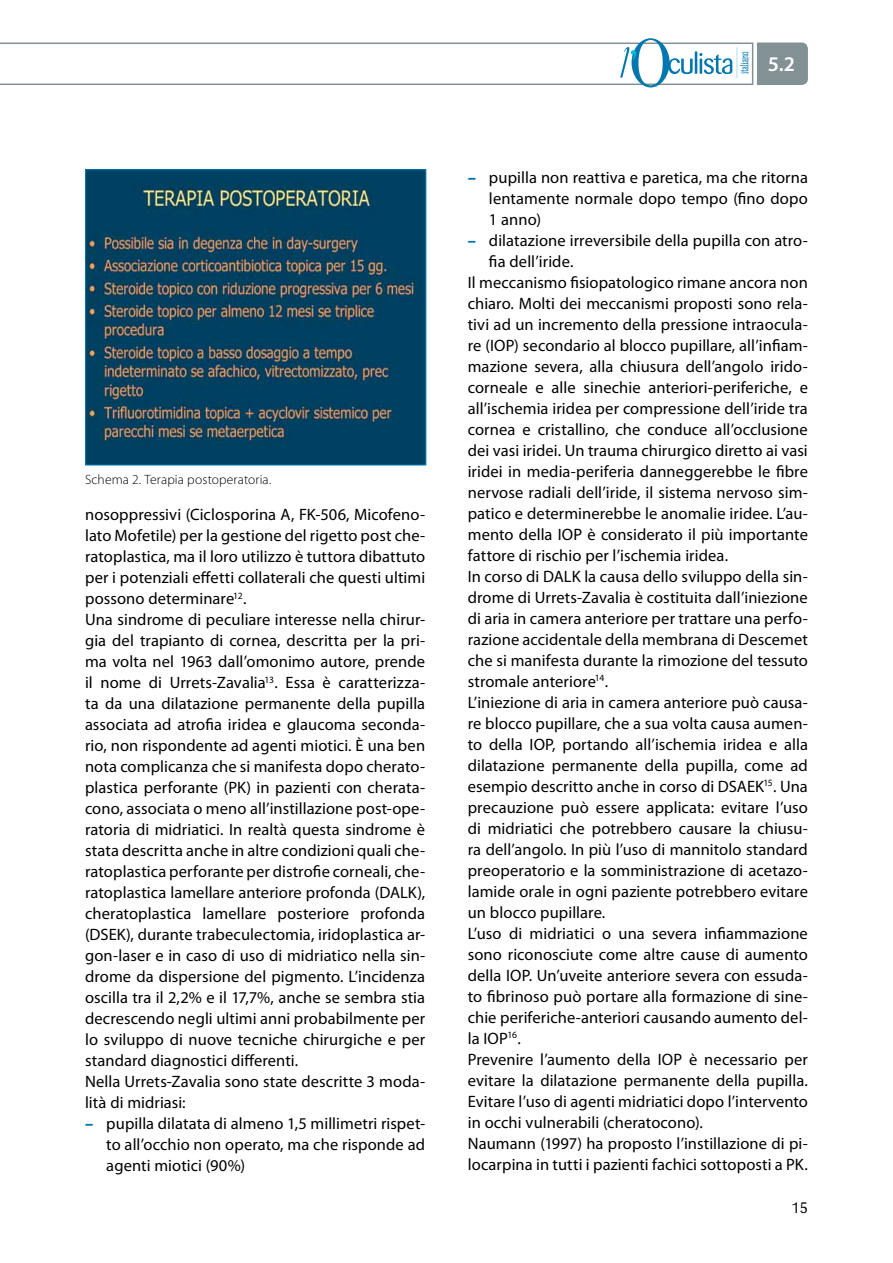
<style>
.page{position:relative;width:893px;height:1263px;background:#fff}
.page>*{position:absolute;margin:0;border:0;box-sizing:border-box;transform-origin:0 0}
.t1{font:600 21px "Myriad Pro";color:#fff}
.t2{font:16.5px/21px "Myriad Pro";letter-spacing:.005em;color:#000;text-align:justify}
.t3{font:15px "Barmeno";color:#000}
.t4{font:300 13.5px "Myriad Pro";letter-spacing:.01em;color:#000}
.s1{font-weight:900;color:#0077ae}
</style>
<div class="page">
<div style="left:0;top:43px;width:753px;height:42px;border:2px solid #819194"></div>
<div style="left:757px;top:43px;width:51px;height:42px;background:#819194"></div>
<svg style="left:740px;top:52px;width:8px;height:22px"></svg>
<svg style="left:620px;top:38px;width:73px;height:49px"></svg>
<hr style="left:695px;top:51px;width:2px;height:23px;background:#0077ae">
<svg style="left:699px;top:53px;width:33px;height:21px"></svg>
<hr style="left:737px;top:48px;width:1px;height:30px;background:#afe0f4">
<img style="left:87px;top:171px;width:337px;height:292px">
<div style="left:85px;top:169px;width:341px;height:296px;border:1px solid #0077ae"></div>
<p class="t4" style="left:85px;top:472px;width:188px">Schema 2. Terapia postoperatoria.</p>
<p class="t2" style="left:85px;top:504px;width:342px;text-align:left">nosoppressivi (Ciclosporina A, FK-506, Micofeno&shy;lato Mofetile) per la gestione del rigetto post che&shy;ratoplastica, ma il loro utilizzo è tuttora dibattuto per i potenziali effetti collaterali che questi ultimi possono determinare<sup>12</sup>.<br>Una sindrome di peculiare interesse nella chirur&shy;gia del trapianto di cornea, descritta per la pri&shy;ma volta nel 1963 dall’omonimo autore, prende il nome di Urrets-Zavalia<sup>13</sup>. Essa è caratterizza&shy;ta da una dilatazione permanente della pupilla associata ad atrofia iridea e glaucoma seconda&shy;rio, non rispondente ad agenti miotici. È una ben nota complicanza che si manifesta dopo cherato&shy;plastica perforante (PK) in pazienti con cherata&shy;cono, associata o meno all’instillazione post-ope&shy;ratoria di midriatici. In realtà questa sindrome è stata descritta anche in altre condizioni quali che&shy;ratoplastica perforante per distrofie corneali, che&shy;ratoplastica lamellare anteriore profonda (DALK), cheratoplastica lamellare posteriore profonda (DSEK), durante trabeculectomia, iridoplastica ar&shy;gon-laser e in caso di uso di midriatico nella sin&shy;drome da dispersione del pigmento. L’incidenza oscilla tra il 2,2% e il 17,7%, anche se sembra stia decrescendo negli ultimi anni probabilmente per lo sviluppo di nuove tecniche chirurgiche e per standard diagnostici differenti.<br>Nella Urrets-Zavalia sono state descritte 3 moda&shy;lità di midriasi:</p>
<p class="t2" style="left:106px;top:1113px;width:320px;text-indent:-21px"><span class="s1">–</span> pupilla dilatata di almeno 1,5 millimetri rispet&shy;to all’occhio non operato, ma che risponde ad agenti miotici (90%)</p>
<p class="t1" style="left:768px;top:51px;width:29px">5.2</p>
<p class="t2" style="left:489px;top:166px;width:320px;text-indent:-21px"><span class="s1">–</span> pupilla non reattiva e paretica, ma che ritorna lentamente normale dopo tempo (fino dopo 1 anno)</p>
<p class="t2" style="left:468px;top:229px;width:342px"><span class="s1">–</span> dilatazione irreversibile della pupilla con atro-</p>
<p class="t2" style="left:489px;top:250px;width:86px">fia dell’iride.</p>
<p class="t2" style="left:468px;top:271px;width:342px">Il meccanismo fisiopatologico rimane ancora non</p>
<p class="t2" style="left:468px;top:292px;width:342px">chiaro. Molti dei meccanismi proposti sono rela-</p>
<p class="t2" style="left:468px;top:313px;width:342px">tivi ad un incremento della pressione intraocula-</p>
<p class="t2" style="left:468px;top:334px;width:342px">re (IOP) secondario al blocco pupillare, all’infiam-</p>
<p class="t2" style="left:468px;top:355px;width:342px">mazione severa, alla chiusura dell’angolo irido-</p>
<p class="t2" style="left:468px;top:376px;width:342px">corneale e alle sinechie anteriori-periferiche, e</p>
<p class="t2" style="left:468px;top:397px;width:342px">all’ischemia iridea per compressione dell’iride tra</p>
<p class="t2" style="left:468px;top:418px;width:342px">cornea e cristallino, che conduce all’occlusione</p>
<p class="t2" style="left:468px;top:439px;width:342px">dei vasi iridei. Un trauma chirurgico diretto ai vasi</p>
<p class="t2" style="left:468px;top:460px;width:342px">iridei in media-periferia danneggerebbe le fibre</p>
<p class="t2" style="left:468px;top:481px;width:342px">nervose radiali dell’iride, il sistema nervoso sim-</p>
<p class="t2" style="left:468px;top:502px;width:342px">patico e determinerebbe le anomalie iridee. L’au-</p>
<p class="t2" style="left:468px;top:523px;width:342px">mento della IOP è considerato il più importante</p>
<p class="t2" style="left:468px;top:544px;width:262px">fattore di rischio per l’ischemia iridea.</p>
<p class="t2" style="left:468px;top:565px;width:342px">In corso di DALK la causa dello sviluppo della sin-</p>
<p class="t2" style="left:468px;top:586px;width:342px">drome di Urrets-Zavalia è costituita dall’iniezione</p>
<p class="t2" style="left:468px;top:607px;width:342px">di aria in camera anteriore per trattare una perfo-</p>
<p class="t2" style="left:468px;top:628px;width:342px">razione accidentale della membrana di Descemet</p>
<p class="t2" style="left:468px;top:649px;width:342px">che si manifesta durante la rimozione del tessuto</p>
<p class="t2" style="left:468px;top:670px;width:142px">stromale anteriore<sup>14</sup>.</p>
<p class="t2" style="left:468px;top:691px;width:342px">L’iniezione di aria in camera anteriore può causa-</p>
<p class="t2" style="left:468px;top:712px;width:342px">re blocco pupillare, che a sua volta causa aumen-</p>
<p class="t2" style="left:468px;top:733px;width:342px">to della IOP, portando all’ischemia iridea e alla</p>
<p class="t2" style="left:468px;top:754px;width:342px">dilatazione permanente della pupilla, come ad</p>
<p class="t2" style="left:468px;top:775px;width:342px">esempio descritto anche in corso di DSAEK<sup>15</sup>. Una</p>
<p class="t2" style="left:468px;top:796px;width:342px">precauzione può essere applicata: evitare l’uso</p>
<p class="t2" style="left:468px;top:817px;width:342px">di midriatici che potrebbero causare la chiusu-</p>
<p class="t2" style="left:468px;top:838px;width:342px">ra dell’angolo. In più l’uso di mannitolo standard</p>
<p class="t2" style="left:468px;top:859px;width:342px">preoperatorio e la somministrazione di acetazo-</p>
<p class="t2" style="left:468px;top:880px;width:342px">lamide orale in ogni paziente potrebbero evitare</p>
<p class="t2" style="left:468px;top:901px;width:139px">un blocco pupillare.</p>
<p class="t2" style="left:468px;top:922px;width:342px">L’uso di midriatici o una severa infiammazione</p>
<p class="t2" style="left:468px;top:943px;width:342px">sono riconosciute come altre cause di aumento</p>
<p class="t2" style="left:468px;top:964px;width:342px">della IOP. Un’uveite anteriore severa con essuda-</p>
<p class="t2" style="left:468px;top:985px;width:342px">to fibrinoso può portare alla formazione di sine-</p>
<p class="t2" style="left:468px;top:1006px;width:342px">chie periferiche-anteriori causando aumento del-</p>
<p class="t2" style="left:468px;top:1027px;width:55px">la IOP<sup>16</sup>.</p>
<p class="t2" style="left:468px;top:1048px;width:342px">Prevenire l’aumento della IOP è necessario per</p>
<p class="t2" style="left:468px;top:1069px;width:342px">evitare la dilatazione permanente della pupilla.</p>
<p class="t2" style="left:468px;top:1090px;width:342px">Evitare l’uso di agenti midriatici dopo l’intervento</p>
<p class="t2" style="left:468px;top:1111px;width:237px">in occhi vulnerabili (cheratocono).</p>
<p class="t2" style="left:468px;top:1132px;width:342px">Naumann (1997) ha proposto l’instillazione di pi-</p>
<p class="t2" style="left:468px;top:1153px;width:342px">locarpina in tutti i pazienti fachici sottoposti a PK.</p>
<p class="t3" style="left:792px;top:1199px;width:18px">15</p>
</div>
